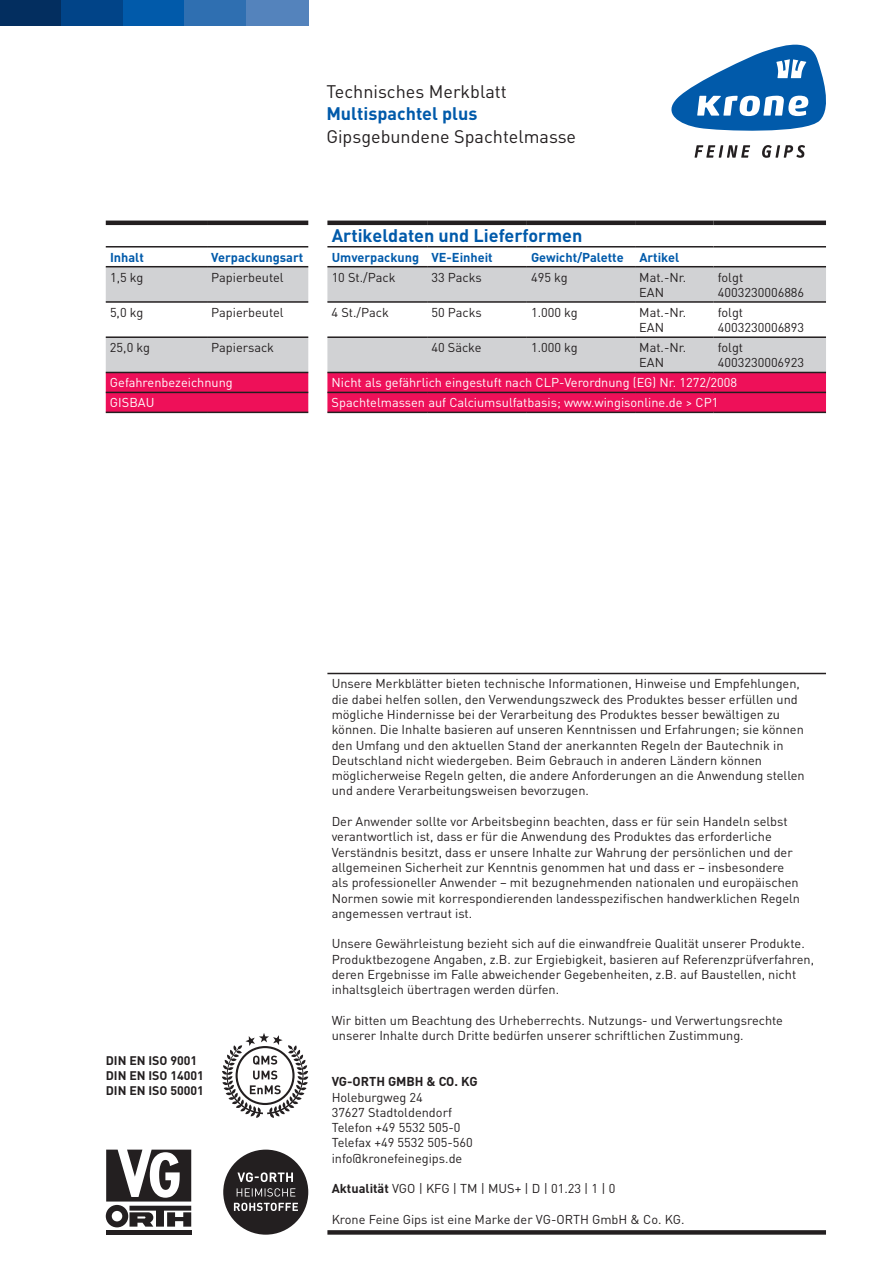
<style>
.page{position:relative;width:893px;height:1263px;background:#fff}
.page>*{position:absolute;margin:0;border:0;box-sizing:border-box;transform-origin:0 0}
.t1{font:18px "DIN Pro";color:#231f20}
.t2{font:700 18px "DIN Pro";color:#015aaa}
.t3{font:12.75px/15.3px "DIN Pro";color:#231f20}
.t4{font:12.75px "DIN Pro";color:#fff}
.t5{font:700 12.75px "DIN Pro";color:#015aaa}
.t6{font:700 12.75px "DIN Pro";color:#231f20}
.t7{font:700 12.3px/14.9px "DIN Pro";color:#231f20}
.s1{font-weight:700}
</style>
<div class="page">
<div style="left:0;top:0;width:62px;height:26px;background:#032e5f"></div>
<div style="left:62px;top:0;width:61px;height:26px;background:#014488"></div>
<div style="left:123px;top:0;width:62px;height:26px;background:#015aaa"></div>
<div style="left:185px;top:0;width:61px;height:26px;background:#2f6fb1"></div>
<div style="left:246px;top:0;width:62px;height:26px;background:#5483bc"></div>
<svg style="left:694px;top:145px;width:56px;height:13px"></svg>
<svg style="left:762px;top:145px;width:43px;height:13px"></svg>
<svg style="left:671px;top:44px;width:155px;height:87px"></svg>
<svg style="left:106px;top:267px;width:720px;height:105px;fill:#d1d2d4"></svg>
<svg style="left:106px;top:372px;width:720px;height:40px;background:#e8175c"></svg>
<hr style="left:106px;top:221px;width:101px;height:4px;background:#231f20">
<hr style="left:207px;top:221px;width:101px;height:4px;background:#231f20">
<hr style="left:327px;top:221px;width:100px;height:4px;background:#231f20">
<hr style="left:427px;top:221px;width:100px;height:4px;background:#231f20">
<hr style="left:527px;top:221px;width:108px;height:4px;background:#231f20">
<hr style="left:635px;top:221px;width:78px;height:4px;background:#231f20">
<hr style="left:713px;top:221px;width:113px;height:4px;background:#231f20">
<hr style="left:106px;top:246px;width:101px;height:1px;background:#231f20">
<hr style="left:207px;top:246px;width:101px;height:1px;background:#231f20">
<hr style="left:106px;top:266px;width:101px;height:1px;background:#231f20">
<hr style="left:207px;top:266px;width:101px;height:1px;background:#231f20">
<hr style="left:713px;top:266px;width:113px;height:1px;background:#231f20">
<hr style="left:106px;top:301px;width:101px;height:2px;background:#231f20">
<hr style="left:207px;top:301px;width:101px;height:2px;background:#231f20">
<hr style="left:327px;top:301px;width:100px;height:2px;background:#231f20">
<hr style="left:427px;top:301px;width:100px;height:2px;background:#231f20">
<hr style="left:527px;top:301px;width:108px;height:2px;background:#231f20">
<hr style="left:635px;top:301px;width:78px;height:2px;background:#231f20">
<hr style="left:713px;top:301px;width:113px;height:2px;background:#231f20">
<hr style="left:106px;top:336px;width:101px;height:2px;background:#231f20">
<hr style="left:207px;top:336px;width:101px;height:2px;background:#231f20">
<hr style="left:327px;top:336px;width:100px;height:2px;background:#231f20">
<hr style="left:427px;top:336px;width:100px;height:2px;background:#231f20">
<hr style="left:527px;top:336px;width:108px;height:2px;background:#231f20">
<hr style="left:635px;top:336px;width:78px;height:2px;background:#231f20">
<hr style="left:713px;top:336px;width:113px;height:2px;background:#231f20">
<hr style="left:106px;top:372px;width:101px;height:1px;background:#231f20">
<hr style="left:207px;top:372px;width:101px;height:1px;background:#231f20">
<hr style="left:327px;top:372px;width:100px;height:1px;background:#231f20">
<hr style="left:427px;top:372px;width:100px;height:1px;background:#231f20">
<hr style="left:527px;top:372px;width:108px;height:1px;background:#231f20">
<hr style="left:635px;top:372px;width:78px;height:1px;background:#231f20">
<hr style="left:713px;top:372px;width:113px;height:1px;background:#231f20">
<hr style="left:106px;top:392px;width:101px;height:1px;background:#231f20">
<hr style="left:207px;top:392px;width:101px;height:1px;background:#231f20">
<hr style="left:327px;top:392px;width:100px;height:1px;background:#231f20">
<hr style="left:427px;top:392px;width:100px;height:1px;background:#231f20">
<hr style="left:527px;top:392px;width:108px;height:1px;background:#231f20">
<hr style="left:635px;top:392px;width:78px;height:1px;background:#231f20">
<hr style="left:713px;top:392px;width:113px;height:1px;background:#231f20">
<hr style="left:327px;top:412px;width:100px;height:1px;background:#231f20">
<hr style="left:427px;top:412px;width:100px;height:1px;background:#231f20">
<hr style="left:527px;top:412px;width:108px;height:1px;background:#231f20">
<hr style="left:635px;top:412px;width:78px;height:1px;background:#231f20">
<hr style="left:713px;top:412px;width:113px;height:1px;background:#231f20">
<hr style="left:106px;top:412px;width:101px;height:1px;background:#231f20">
<hr style="left:207px;top:412px;width:101px;height:1px;background:#231f20">
<hr style="left:327px;top:246px;width:100px;height:1px;background:#231f20">
<hr style="left:427px;top:246px;width:100px;height:1px;background:#231f20">
<hr style="left:527px;top:246px;width:108px;height:1px;background:#231f20">
<hr style="left:635px;top:246px;width:78px;height:1px;background:#231f20">
<hr style="left:713px;top:246px;width:113px;height:1px;background:#231f20">
<hr style="left:327px;top:266px;width:100px;height:1px;background:#231f20">
<hr style="left:427px;top:266px;width:100px;height:1px;background:#231f20">
<hr style="left:527px;top:266px;width:108px;height:1px;background:#231f20">
<hr style="left:635px;top:266px;width:78px;height:1px;background:#231f20">
<hr style="left:327px;top:673px;width:499px;height:1px;background:#231f20">
<div style="left:327px;top:1230px;width:499px;height:5px;background:#231f20"></div>
<div style="left:106px;top:1230px;width:85px;height:5px;background:#231f20"></div>
<svg style="left:106px;top:1149px;width:85px;height:78px"></svg>
<div style="left:223px;top:1149px;width:85px;height:86px;background:#231f20;border-radius:50%"></div>
<svg style="left:237px;top:1172px;width:56px;height:10px"></svg>
<svg style="left:234px;top:1203px;width:64px;height:8px"></svg>
<svg style="left:237px;top:1188px;width:58px;height:8px"></svg>
<svg style="left:222px;top:1033px;width:86px;height:85px"></svg>
<h1 class="t1" style="left:326px;top:79px;width:182px">Technisches Merkblatt</h1>
<h1 class="t2" style="left:326px;top:101px;width:153px">Multispachtel plus</h1>
<h1 class="t1" style="left:326px;top:124px;width:251px">Gipsgebundene Spachtelmasse</h1>
<h1 class="t2" style="left:332px;top:223px;width:252px">Artikeldaten und Lieferformen</h1>
<p class="t5" style="left:110px;top:248px;width:35px">Inhalt</p>
<p class="t5" style="left:211px;top:248px;width:94px">Verpackungsart</p>
<p class="t5" style="left:332px;top:248px;width:163px">Umverpackung VE-Einheit</p>
<p class="t5" style="left:531px;top:248px;width:150px">Gewicht/Palette Artikel</p>
<p class="t3" style="left:110px;top:269px;width:35px">1,5 kg</p>
<p class="t3" style="left:211px;top:269px;width:74px">Papierbeutel</p>
<p class="t3" style="left:332px;top:269px;width:65px">10 St./Pack</p>
<p class="t3" style="left:431px;top:269px;width:52px">33 Packs</p>
<p class="t3" style="left:531px;top:269px;width:38px">495 kg</p>
<p class="t3" style="left:639px;top:269px;width:48px">Mat.-Nr.<br>EAN</p>
<p class="t3" style="left:718px;top:269px;width:88px">folgt<br>4003230006886</p>
<p class="t3" style="left:110px;top:304px;width:35px">5,0 kg</p>
<p class="t3" style="left:211px;top:304px;width:74px">Papierbeutel</p>
<p class="t3" style="left:332px;top:304px;width:59px">4 St./Pack</p>
<p class="t3" style="left:431px;top:304px;width:52px">50 Packs</p>
<p class="t3" style="left:531px;top:304px;width:48px">1.000 kg</p>
<p class="t3" style="left:639px;top:304px;width:48px">Mat.-Nr.<br>EAN</p>
<p class="t3" style="left:718px;top:304px;width:88px">folgt<br>4003230006893</p>
<p class="t3" style="left:110px;top:339px;width:42px">25,0 kg</p>
<p class="t3" style="left:211px;top:339px;width:64px">Papiersack</p>
<p class="t3" style="left:431px;top:339px;width:52px">40 Säcke</p>
<p class="t3" style="left:531px;top:339px;width:48px">1.000 kg</p>
<p class="t3" style="left:639px;top:339px;width:48px">Mat.-Nr.<br>EAN</p>
<p class="t3" style="left:718px;top:339px;width:88px">folgt<br>4003230006923</p>
<p class="t4" style="left:110px;top:374px;width:124px">Gefahrenbezeichnung</p>
<p class="t4" style="left:332px;top:374px;width:407px">Nicht als gefährlich eingestuft nach CLP-Verordnung (EG) Nr. 1272/2008</p>
<p class="t4" style="left:110px;top:394px;width:46px">GISBAU</p>
<p class="t4" style="left:332px;top:394px;width:388px">Spachtelmassen auf Calciumsulfatbasis; www.wingisonline.de &gt; CP1</p>
<p class="t7" style="left:106px;top:1052px;width:100px">DIN EN ISO 9001<br>DIN EN ISO 14001<br>DIN EN ISO 50001</p>
<p class="t3" style="left:332px;top:675px;width:475px">Unsere Merkblätter bieten technische Informationen, Hinweise und Empfehlungen, die dabei helfen sollen, den Verwendungszweck des Produktes besser erfüllen und mögliche Hindernisse bei der Verarbeitung des Produktes besser bewältigen zu können. Die Inhalte basieren auf unseren Kenntnissen und Erfahrungen; sie können den Umfang und den aktuellen Stand der anerkannten Regeln der Bautechnik in Deutschland nicht wiedergeben. Beim Gebrauch in anderen Ländern können möglicherweise Regeln gelten, die andere Anforderungen an die Anwendung stellen und andere Verarbeitungsweisen bevorzugen.</p>
<p class="t3" style="left:332px;top:813px;width:470px">Der Anwender sollte vor Arbeitsbeginn beachten, dass er für sein Handeln selbst verantwortlich ist, dass er für die Anwendung des Produktes das erforderliche Verständnis besitzt, dass er unsere Inhalte zur Wahrung der persönlichen und der allgemeinen Sicherheit zur Kenntnis genommen hat und dass er – insbesondere als professioneller Anwender – mit bezugnehmenden nationalen und europäischen Normen sowie mit korrespondierenden landesspezifischen handwerklichen Regeln angemessen vertraut ist.</p>
<p class="t3" style="left:332px;top:936px;width:484px">Unsere Gewährleistung bezieht sich auf die einwandfreie Qualität unserer Produkte.<br>Produktbezogene Angaben, z.B. zur Ergiebigkeit, basieren auf Referenzprüfverfahren, deren Ergebnisse im Falle abweichender Gegebenheiten, z.B. auf Baustellen, nicht inhaltsgleich übertragen werden dürfen.</p>
<p class="t3" style="left:332px;top:1012px;width:453px">Wir bitten um Beachtung des Urheberrechts. Nutzungs- und Verwertungsrechte unserer Inhalte durch Dritte bedürfen unserer schriftlichen Zustimmung.</p>
<p class="t6" style="left:332px;top:1073px;width:147px">VG-ORTH GMBH &amp; CO. KG</p>
<p class="t3" style="left:332px;top:1089px;width:143px">Holeburgweg 24<br>37627 Stadtoldendorf<br>Telefon +49 5532 505-0<br>Telefax +49 5532 505-560 info@kronefeinegips.de</p>
<p class="t3" style="left:332px;top:1180px;width:285px"><span class="s1">Aktualität</span> VGO | KFG | TM | MUS+ | D | 01.23 | 1 | 0</p>
<p class="t3" style="left:332px;top:1211px;width:354px">Krone Feine Gips ist eine Marke der VG-ORTH GmbH &amp; Co. KG.</p>
</div>
